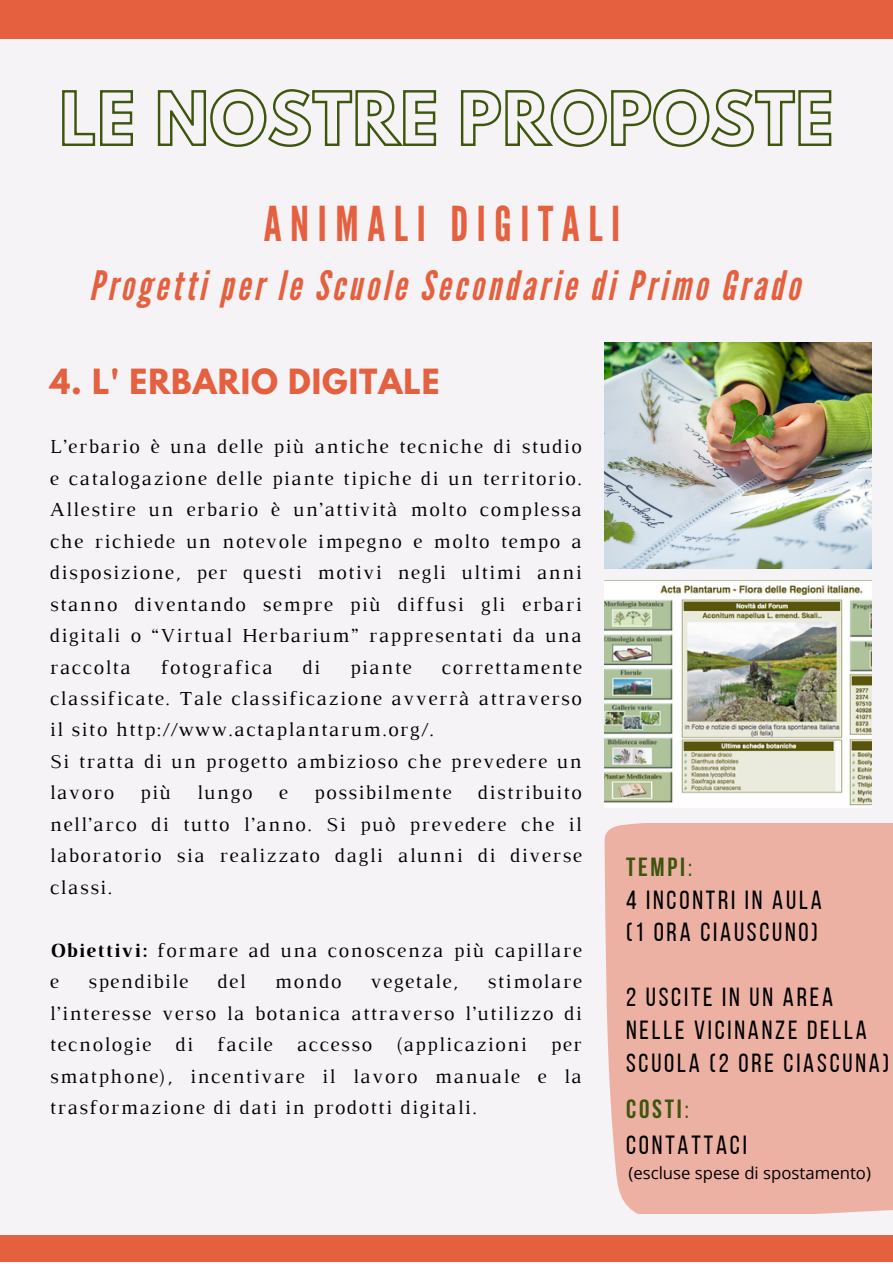
<style>
.page{position:relative;width:893px;height:1264px;background:#fff}
.page>*{position:absolute;margin:0;border:0;box-sizing:border-box;transform-origin:0 0}
.t1{font:48px "League Gothic";letter-spacing:.18em;color:#e5603f}
.t2{font:italic 40.5px "League Gothic";letter-spacing:.09em;color:#e5603f}
.t3{font:700 30.75px "League Spartan";letter-spacing:.03em;color:#e5603f}
.t4{font:26.25px "Bebas Neue";letter-spacing:.105em;color:#000}
.t5{font:700 26.25px "Bebas Neue";letter-spacing:.105em;color:#3d550c}
.t6{font:26.1px/32.5px "Bebas Neue";letter-spacing:.105em;color:#000}
.t7{font:700 26.1px "Bebas Neue";letter-spacing:.105em;color:#3d550c}
.t8{font:20.25px/31.5px "Luthier";letter-spacing:.07em;color:#000;text-align:justify}
.t9{font:16.8px "Open Sans";color:#000}
.s1{font-weight:700}
.s2{font-weight:400}
</style>
<div class="page">
<div style="left:0;top:0;width:892px;height:1262px;background:#f5f3f5"></div>
<div style="left:0;top:0;width:892px;height:39px;background:#e5603f"></div>
<div style="left:604px;top:824px;width:288px;height:388px;background:#edb1a3"></div>
<img style="left:604px;top:343px;width:267px;height:226px">
<img style="left:604px;top:580px;width:267px;height:227px">
<svg style="left:62px;top:89px;width:770px;height:58px"></svg>
<div style="left:0;top:1234px;width:892px;height:27px;background:#e5603f"></div>
<p class="t1" style="left:264px;top:196px;width:358px">ANIMALI DIGITALI</p>
<p class="t2" style="left:89px;top:262px;width:712px">Progetti per le Scuole Secondarie di Primo Grado</p>
<p class="t3" style="left:50px;top:366px;width:391px">4. L' ERBARIO DIGITALE</p>
<p class="t8" style="left:50px;top:432px;width:533px">L’erbario è una delle più antiche tecniche di studio e catalogazione delle piante tipiche di un territorio.<br>Allestire un erbario è un’attività molto complessa che richiede un notevole impegno e molto tempo a disposizione, per questi motivi negli ultimi anni stanno diventando sempre più diffusi gli erbari digitali o “Virtual Herbarium” rappresentati da una raccolta</p>
<p class="t8" style="left:161px;top:652px;width:113px">fotografica</p>
<p class="t8" style="left:302px;top:652px;width:19px">di</p>
<p class="t8" style="left:350px;top:652px;width:63px">piante</p>
<p class="t8" style="left:50px;top:652px;width:533px;text-indent:392px">correttamente classificate. Tale classificazione avverrà attraverso il sito http://www.actaplantarum.org/.</p>
<p class="t8" style="left:50px;top:747px;width:533px">Si tratta di un progetto ambizioso che prevedere un lavoro</p>
<p class="t8" style="left:140px;top:778px;width:32px">più</p>
<p class="t8" style="left:197px;top:778px;width:57px">lungo</p>
<p class="t8" style="left:279px;top:778px;width:11px">e</p>
<p class="t8" style="left:314px;top:778px;width:139px">possibilmente</p>
<p class="t8" style="left:50px;top:778px;width:533px;text-indent:428px">distribuito nell’arco di tutto l’anno. Si può prevedere che il laboratorio sia realizzato dagli alunni di diverse classi.</p>
<p class="t8" style="left:50px;top:936px;width:533px"><span class="s1">Obiettivi:</span> formare ad una conoscenza più capillare e</p>
<p class="t8" style="left:50px;top:967px;width:533px;text-indent:438px">stimolare l’interesse verso la botanica attraverso l’utilizzo di tecnologie di facile accesso (applicazioni per smatphone), incentivare il lavoro manuale e la trasformazione di dati in prodotti digitali.</p>
<p class="t8" style="left:88px;top:967px;width:102px">spendibile</p>
<p class="t8" style="left:218px;top:967px;width:29px">del</p>
<p class="t8" style="left:275px;top:967px;width:68px">mondo</p>
<p class="t8" style="left:370px;top:967px;width:89px">vegetale,</p>
<p class="t7" style="left:626px;top:856px;width:67px">Tempi<span class="s2">:</span></p>
<p class="t6" style="left:626px;top:885px;width:197px">4 INCONTRI IN AULA</p>
<p class="t6" style="left:626px;top:918px;width:193px">(1 ORA CIAUSCUNO)</p>
<p class="t6" style="left:626px;top:983px;width:264px">2 USCITE IN UN AREA<br>NELLE VICINANZE DELLA<br>SCUOLA (2 ORE CIASCUNA)</p>
<p class="t5" style="left:626px;top:1098px;width:64px">COSTI<span class="s2">:</span></p>
<p class="t4" style="left:626px;top:1134px;width:122px">CONTATTACI</p>
<p class="t9" style="left:628px;top:1161px;width:244px">(escluse spese di spostamento)</p>
</div>
